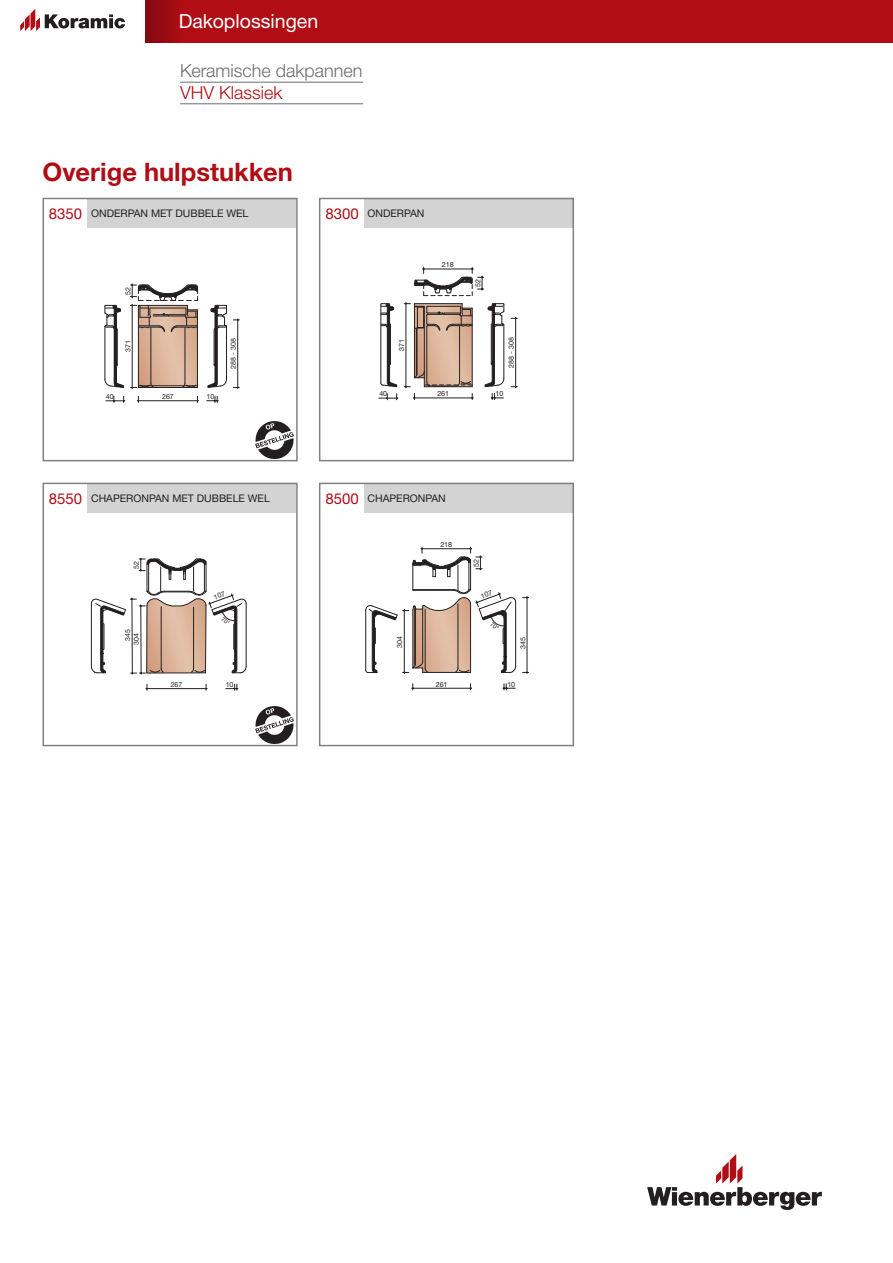
<style>
.page{position:relative;width:893px;height:1263px;background:#fff}
.page>*{position:absolute;margin:0;border:0;box-sizing:border-box;transform-origin:0 0}
.t1{font:700 25.5px "Helvetica Neue LTW1 G";color:#b00d15}
.t2{font:19.5px "Helvetica Neue LTW1 G";color:#fff}
.t3{font:300 18px "Helvetica Neue LTW1 G";color:#6c6d70}
.t4{font:300 18px "Helvetica Neue LTW1 G";color:#b00d15}
.t5{font:15px "Helvetica Neue LTW1 G";color:#b00d15}
.t6{font:10.5px "Helvetica Neue LTW1 G";color:#231f20}
.t7{font:7.05px "Helvetica Neue LTW1 G";color:#231f20}
</style>
<div class="page">
<svg style="left:20px;top:9px;width:105px;height:22px"></svg>
<div style="left:145px;top:0;width:748px;height:43px;background:#b00d15"></div>
<svg style="left:145px;top:0;width:30px;height:43px"></svg>
<hr style="left:180px;top:82px;width:183px;height:1px;background:#6c6d70">
<hr style="left:180px;top:103px;width:183px;height:1px;background:#6c6d70">
<svg style="left:647px;top:1154px;width:175px;height:56px"></svg>
<div style="left:87px;top:199px;width:209px;height:28px;background:#d3d3d3"></div>
<div style="left:87px;top:484px;width:209px;height:28px;background:#d3d3d3"></div>
<div style="left:364px;top:199px;width:209px;height:28px;background:#d3d3d3"></div>
<div style="left:364px;top:484px;width:209px;height:28px;background:#d3d3d3"></div>
<hr style="left:138px;top:400px;width:59px;height:1px;background:#231f20">
<svg style="left:207px;top:396px;width:11px;height:6px"></svg>
<hr style="left:237px;top:320px;width:1px;height:67px;background:#231f20">
<svg style="left:105px;top:305px;width:19px;height:83px"></svg>
<svg style="left:208px;top:305px;width:19px;height:83px"></svg>
<svg style="left:106px;top:396px;width:19px;height:6px"></svg>
<svg style="left:131px;top:284px;width:67px;height:105px"></svg>
<hr style="left:246px;top:603px;width:1px;height:63px;background:#231f20">
<hr style="left:147px;top:688px;width:59px;height:1px;background:#231f20">
<svg style="left:226px;top:684px;width:12px;height:6px"></svg>
<svg style="left:491px;top:393px;width:12px;height:7px"></svg>
<svg style="left:404px;top:302px;width:69px;height:98px"></svg>
<hr style="left:515px;top:318px;width:1px;height:69px;background:#231f20">
<svg style="left:380px;top:303px;width:17px;height:84px"></svg>
<svg style="left:485px;top:303px;width:20px;height:84px"></svg>
<svg style="left:414px;top:267px;width:70px;height:29px"></svg>
<svg style="left:379px;top:394px;width:19px;height:6px"></svg>
<hr style="left:413px;top:688px;width:58px;height:1px;background:#231f20">
<svg style="left:503px;top:684px;width:12px;height:6px"></svg>
<hr style="left:527px;top:598px;width:1px;height:74px;background:#231f20">
<svg style="left:253px;top:421px;width:43px;height:40px"></svg>
<svg style="left:253px;top:706px;width:43px;height:40px"></svg>
<svg style="left:91px;top:558px;width:155px;height:116px"></svg>
<svg style="left:365px;top:547px;width:151px;height:126px"></svg>
<h2 class="t2" style="left:179px;top:9px;width:141px">Dakoplossingen</h2>
<h3 class="t3" style="left:180px;top:60px;width:184px">Keramische dakpannen</h3>
<h3 class="t4" style="left:180px;top:81px;width:104px">VHV Klassiek</h3>
<p class="t1" style="left:43px;top:156px;width:252px">Overige hulpstukken</p>
<p class="t5" style="left:49px;top:204px;width:35px">8350</p>
<p class="t6" style="left:91px;top:207px;width:159px">ONDERPAN MET DUBBELE WEL</p>
<p class="t5" style="left:325px;top:204px;width:35px">8300</p>
<p class="t6" style="left:367px;top:207px;width:58px">ONDERPAN</p>
<p class="t7" style="left:442px;top:260px;width:13px">218</p>
<p class="t7" style="left:123px;top:295px;width:9px;rotate:-90deg">52</p>
<p class="t7" style="left:473px;top:287px;width:9px;rotate:-90deg">52</p>
<p class="t7" style="left:123px;top:352px;width:13px;rotate:-90deg">371</p>
<p class="t7" style="left:229px;top:368px;width:32px;rotate:-90deg">288 - 308</p>
<p class="t7" style="left:397px;top:351px;width:13px;rotate:-90deg">371</p>
<p class="t7" style="left:507px;top:368px;width:32px;rotate:-90deg">288 - 308</p>
<p class="t7" style="left:106px;top:392px;width:9px">40</p>
<p class="t7" style="left:162px;top:392px;width:13px">267</p>
<p class="t7" style="left:207px;top:392px;width:9px">10</p>
<p class="t7" style="left:379px;top:389px;width:9px">40</p>
<p class="t7" style="left:437px;top:389px;width:13px">261</p>
<p class="t7" style="left:496px;top:389px;width:9px">10</p>
<p class="t5" style="left:49px;top:489px;width:35px">8550</p>
<p class="t6" style="left:91px;top:492px;width:180px">CHAPERONPAN MET DUBBELE WEL</p>
<p class="t7" style="left:132px;top:569px;width:9px;rotate:-90deg">52</p>
<p class="t7" style="left:123px;top:641px;width:13px;rotate:-90deg">345</p>
<p class="t7" style="left:132px;top:645px;width:13px;rotate:-90deg">304</p>
<p class="t7" style="left:171px;top:680px;width:13px">267</p>
<p class="t7" style="left:226px;top:680px;width:9px">10</p>
<p class="t5" style="left:325px;top:489px;width:35px">8500</p>
<p class="t6" style="left:367px;top:492px;width:80px">CHAPERONPAN</p>
<p class="t7" style="left:440px;top:540px;width:13px">218</p>
<p class="t7" style="left:472px;top:567px;width:9px;rotate:-90deg">52</p>
<p class="t7" style="left:395px;top:648px;width:13px;rotate:-90deg">304</p>
<p class="t7" style="left:436px;top:680px;width:13px">261</p>
<p class="t7" style="left:518px;top:649px;width:13px;rotate:-90deg">345</p>
<p class="t7" style="left:507px;top:680px;width:9px">10</p>
</div>
